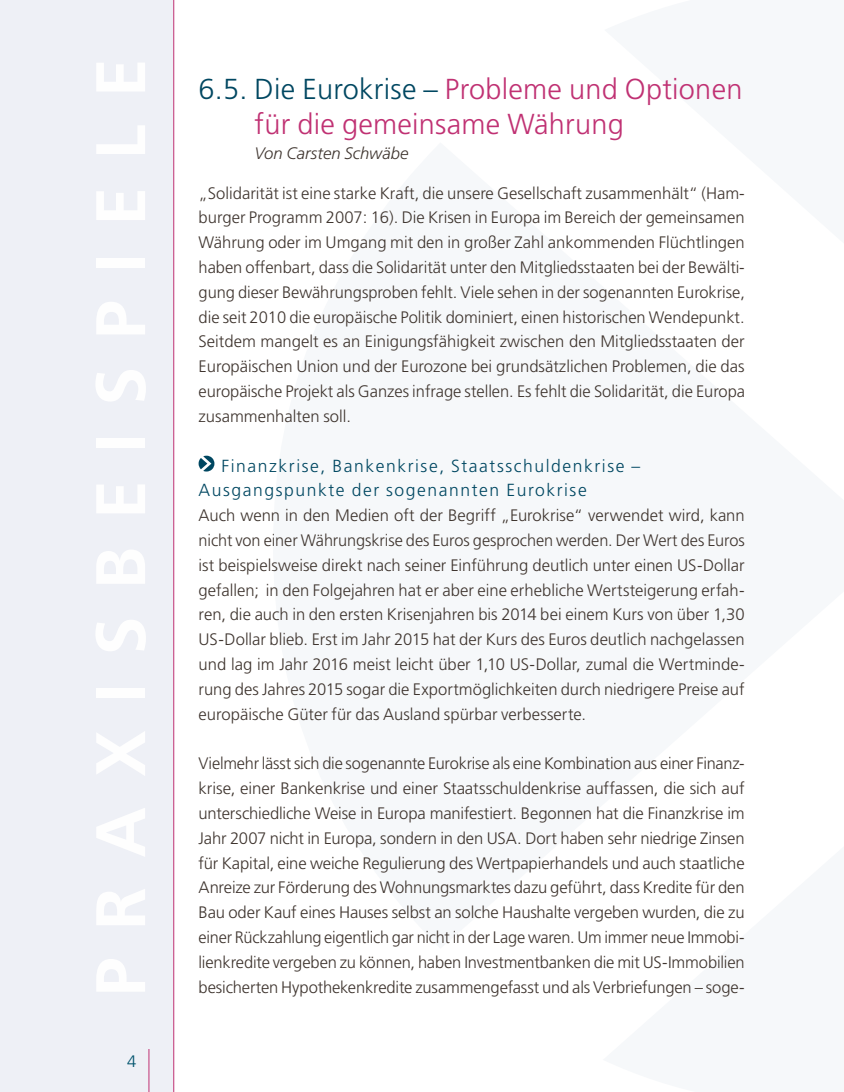
<style>
.page{position:relative;width:844px;height:1092px;background:#fff}
.page>*{position:absolute;margin:0;border:0;box-sizing:border-box;transform-origin:0 0}
.t1{font:300 28.88px/35px "Frutiger LT Std";letter-spacing:.01em;color:#c03173}
.t2{font:300 17.5px/24.5px "Frutiger LT Std";letter-spacing:.09em;color:#004761}
.t3{font:300 16.62px/24.8px "Frutiger LT Std";color:#3f352f;text-align:justify}
.t4{font:italic 300 16.62px "Frutiger LT Std";letter-spacing:.005em;color:#3f352f}
.t5{font:300 16.62px "Frutiger LT Std";color:#00536d}
.s1{color:#004761}
</style>
<div class="page">
<div style="left:0;top:0;width:174px;height:1091px;background:#eef0f6"></div>
<hr style="left:148px;top:1048px;width:1px;height:43px;background:#c03173">
<hr style="left:173px;top:0;width:1px;height:1091px;background:#c03173">
<svg style="left:198px;top:455px;width:16px;height:16px"></svg>
<p class="t5" style="left:127px;top:1051px;width:11px">4</p>
<h1 class="t1" style="left:254px;top:72px;width:489px;text-indent:-56px"><span class="s1">6.5. Die Eurokrise –</span> Probleme und Optionen für die gemeinsame Währung</h1>
<p class="t4" style="left:254px;top:143px;width:155px">Von Carsten Schwäbe</p>
<p class="t3" style="left:198px;top:181px;width:548px">„Solidarität ist eine starke Kraft, die unsere Gesellschaft zusammenhält“ (Ham&shy;burger Programm 2007: 16). Die Krisen in Europa im Bereich der gemeinsamen Währung oder im Umgang mit den in großer Zahl ankommenden Flüchtlingen haben offenbart, dass die Solidarität unter den Mitgliedsstaaten bei der Bewälti&shy;gung dieser Bewährungsproben fehlt. Viele sehen in der sogenannten Eurokrise, die seit 2010 die europäische Politik dominiert, einen historischen Wendepunkt.<br>Seitdem mangelt es an Einigungsfähigkeit zwischen den Mitgliedsstaaten der Europäischen Union und der Eurozone bei grundsätzlichen Problemen, die das europäische Projekt als Ganzes infrage stellen. Es fehlt die Solidarität, die Europa zusammenhalten soll.</p>
<p class="t2" style="left:198px;top:453px;width:443px;text-indent:23px">Finanzkrise, Bankenkrise, Staatsschuldenkrise –<br>Ausgangspunkte der sogenannten Eurokrise</p>
<p class="t3" style="left:198px;top:503px;width:547px">Auch wenn in den Medien oft der Begriff „Eurokrise“ verwendet wird, kann nicht von einer Währungskrise des Euros gesprochen werden. Der Wert des Euros ist beispielsweise direkt nach seiner Einführung deutlich unter einen US-Dollar gefallen; in den Folgejahren hat er aber eine erhebliche Wertsteigerung erfah&shy;ren, die auch in den ersten Krisenjahren bis 2014 bei einem Kurs von über 1,30<br>US-Dollar blieb. Erst im Jahr 2015 hat der Kurs des Euros deutlich nachgelassen und lag im Jahr 2016 meist leicht über 1,10 US-Dollar, zumal die Wertminde&shy;rung des Jahres 2015 sogar die Exportmöglichkeiten durch niedrigere Preise auf europäische Güter für das Ausland spürbar verbesserte.</p>
<p class="t3" style="left:198px;top:751px;width:547px">Vielmehr lässt sich die sogenannte Eurokrise als eine Kombination aus einer Finanz&shy;krise, einer Bankenkrise und einer Staatsschuldenkrise auffassen, die sich auf unterschiedliche Weise in Europa manifestiert. Begonnen hat die Finanzkrise im Jahr 2007 nicht in Europa, sondern in den USA. Dort haben sehr niedrige Zinsen für Kapital, eine weiche Regulierung des Wertpapierhandels und auch staatliche Anreize zur Förderung des Wohnungsmarktes dazu geführt, dass Kredite für den Bau oder Kauf eines Hauses selbst an solche Haushalte vergeben wurden, die zu einer Rückzahlung eigentlich gar nicht in der Lage waren. Um immer neue Immobi&shy;lienkredite vergeben zu können, haben Investmentbanken die mit US-Immobilien besicherten Hypothekenkredite zusammengefasst und als Verbriefungen – soge-</p>
</div>
